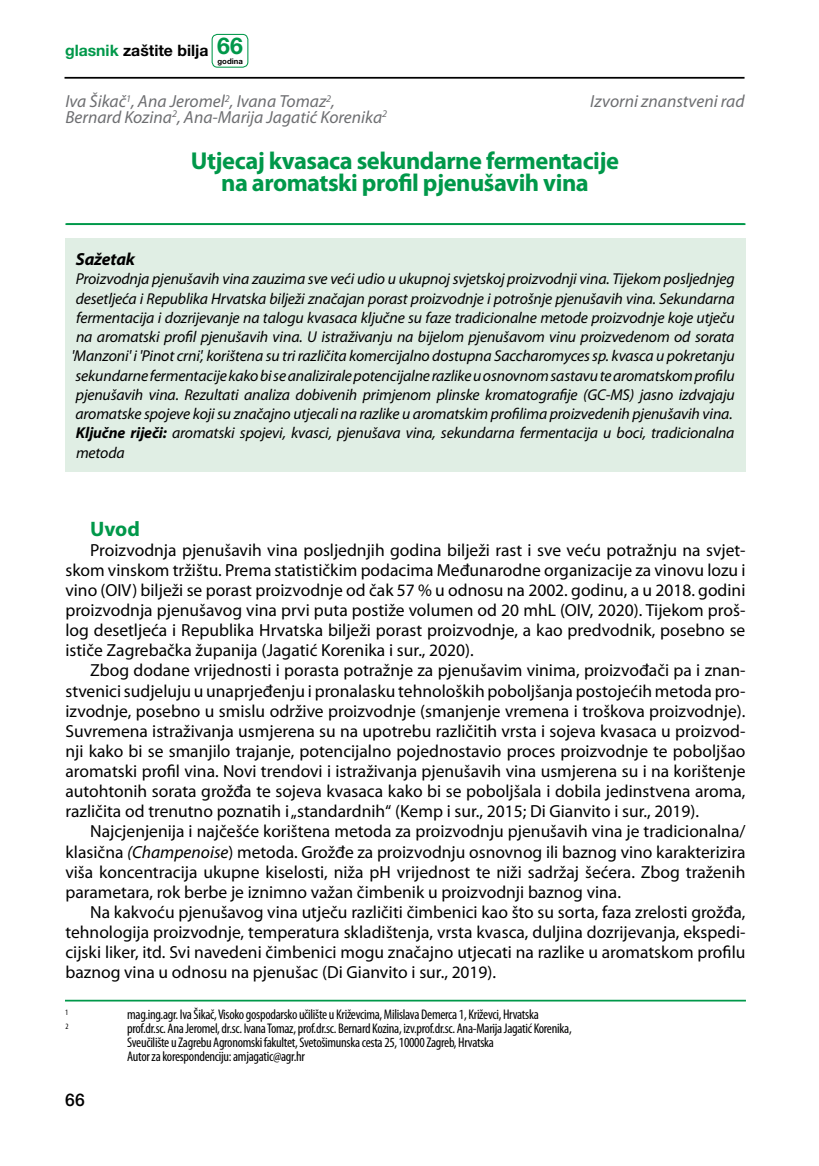
<style>
.page{position:relative;width:819px;height:1166px;background:#fff}
.page>*{position:absolute;margin:0;border:0;box-sizing:border-box;transform-origin:0 0}
.t1{font:700 24.5px/22.8px "Myriad Pro";letter-spacing:-.02em;color:#00984a;text-align:center}
.t2{font:700 21px "Myriad Pro";color:#00984a}
.t3{font:17.5px/20.1px "Myriad Pro";color:#000;text-align:justify}
.t4{font:italic 17.5px "Myriad Pro";color:#6d6e71}
.t5{font:italic 700 17.5px "Myriad Pro";letter-spacing:-.01em;color:#000}
.t6{font:500 17.5px "Helvetica Neue LT Pro";color:#000}
.t7{font:italic 15.75px/19.2px "Myriad Pro";letter-spacing:-.01em;color:#000}
.t8{font:700 15.75px "Helvetica Neue LT Pro";color:#000}
.t9{font:condensed 14px/14px "Myriad Pro";letter-spacing:-.02em;color:#000}
.t10{font:condensed 8.22px "Myriad Pro";color:#000}
.t11{font:700 7.7px "Helvetica Neue LT Pro";color:#000}
.s1{color:#00984a}
.s2{font-size:23.1px;color:#00984a}
.s3{font-weight:700}
.s4{font-style:italic}
</style>
<div class="page">
<hr style="left:64px;top:77px;width:680px;height:2px;background:#000">
<hr style="left:65px;top:223px;width:679px;height:2px;background:#00984a">
<div style="left:211px;top:34px;width:37px;height:34px;border:1px solid #00984a;border-radius:5px"></div>
<hr style="left:66px;top:223px;width:679px;height:2px;background:#00984a">
<div style="left:65px;top:238px;width:680px;height:233px;background:#e0eee4"></div>
<hr style="left:65px;top:1000px;width:680px;height:1px;background:#00984a">
<p class="t8" style="left:65px;top:41px;width:179px"><span class="s1">glasnik</span> zaštite bilja <span class="s2">66</span></p>
<p class="t11" style="left:217px;top:56px;width:27px">godina</p>
<p class="t4" style="left:65px;top:91px;width:271px">Iva Šikač<sup>1</sup>, Ana Jeromel<sup>2</sup>, Ivana Tomaz<sup>2</sup>,</p>
<p class="t4" style="left:590px;top:91px;width:156px">Izvorni znanstveni rad</p>
<p class="t4" style="left:65px;top:106px;width:323px">Bernard Kozina<sup>2</sup>, Ana-Marija Jagatić Korenika<sup>2</sup></p>
<h1 class="t1" style="left:191px;top:148px;width:429px">Utjecaj kvasaca sekundarne fermentacije na aromatski profil pjenušavih vina</h1>
<p class="t5" style="left:76px;top:248px;width:61px">Sažetak</p>
<p class="t7" style="left:71px;top:269px;width:664px">Proizvodnja pjenušavih vina zauzima sve veći udio u ukupnoj svjetskoj proizvodnji vina. Tijekom posljednjeg desetljeća i Republika Hrvatska bilježi značajan porast proizvodnje i potrošnje pjenušavih vina. Sekundarna fermentacija i dozrijevanje na talogu kvasaca ključne su faze tradicionalne metode proizvodnje koje utječu na aromatski profil pjenušavih vina. U istraživanju na bijelom pjenušavom vinu proizvedenom od sorata 'Manzoni' i 'Pinot crni', korištena su tri različita komercijalno dostupna Saccharomyces sp. kvasca u pokretanju sekundarne fermentacije kako bi se analizirale potencijalne razlike u osnovnom sastavu te aromatskom profilu pjenušavih vina. Rezultati analiza dobivenih primjenom plinske kromatografije (GC-MS) jasno izdvajaju aromatske spojeve koji su značajno utjecali na razlike u aromatskim profilima proizvedenih pjenušavih vina.<br><span class="s3">Ključne riječi:</span> aromatski spojevi, kvasci, pjenušava vina, sekundarna fermentacija u boci, tradicionalna metoda</p>
<p class="t2" style="left:90px;top:515px;width:51px">Uvod</p>
<p class="t3" style="left:65px;top:539px;width:681px;text-indent:25px">Proizvodnja pjenušavih vina posljednjih godina bilježi rast i sve veću potražnju na svjet&shy;skom vinskom tržištu. Prema statističkim podacima Međunarodne organizacije za vinovu lozu i vino (OIV) bilježi se porast proizvodnje od čak 57 % u odnosu na 2002. godinu, a u 2018. godini proizvodnja pjenušavog vina prvi puta postiže volumen od 20 mhL (OIV, 2020). Tijekom proš&shy;log desetljeća i Republika Hrvatska bilježi porast proizvodnje, a kao predvodnik, posebno se ističe Zagrebačka županija (Jagatić Korenika i sur., 2020).</p>
<p class="t3" style="left:65px;top:660px;width:681px;text-indent:25px">Zbog dodane vrijednosti i porasta potražnje za pjenušavim vinima, proizvođači pa i znan&shy;stvenici sudjeluju u unaprjeđenju i pronalasku tehnoloških poboljšanja postojećih metoda pro&shy;izvodnje, posebno u smislu održive proizvodnje (smanjenje vremena i troškova proizvodnje).<br>Suvremena istraživanja usmjerena su na upotrebu različitih vrsta i sojeva kvasaca u proizvod&shy;nji kako bi se smanjilo trajanje, potencijalno pojednostavio proces proizvodnje te poboljšao aromatski profil vina. Novi trendovi i istraživanja pjenušavih vina usmjerena su i na korištenje autohtonih sorata grožđa te sojeva kvasaca kako bi se poboljšala i dobila jedinstvena aroma, različita od trenutno poznatih i „standardnih“ (Kemp i sur., 2015; Di Gianvito i sur., 2019).</p>
<p class="t3" style="left:65px;top:821px;width:681px;text-indent:25px">Najcjenjenija i najčešće korištena metoda za proizvodnju pjenušavih vina je tradicionalna/ klasična <span class="s4">(Champenoise</span>) metoda. Grožđe za proizvodnju osnovnog ili baznog vino karakterizira viša koncentracija ukupne kiselosti, niža pH vrijednost te niži sadržaj šećera. Zbog traženih parametara, rok berbe je iznimno važan čimbenik u proizvodnji baznog vina.</p>
<p class="t3" style="left:65px;top:902px;width:681px;text-indent:25px">Na kakvoću pjenušavog vina utječu različiti čimbenici kao što su sorta, faza zrelosti grožđa, tehnologija proizvodnje, temperatura skladištenja, vrsta kvasca, duljina dozrijevanja, ekspedi&shy;cijski liker, itd. Svi navedeni čimbenici mogu značajno utjecati na razlike u aromatskom profilu baznog vina u odnosu na pjenušac (Di Gianvito i sur., 2019).</p>
<p class="t10" style="left:65px;top:1007px;width:5px">1</p>
<p class="t9" style="left:127px;top:1007px;width:413px">mag.ing.agr. Iva Šikač, Visoko gospodarsko učilište u Križevcima, Milislava Demerca 1, Križevci, Hrvatska</p>
<p class="t10" style="left:65px;top:1021px;width:5px">2</p>
<p class="t9" style="left:127px;top:1021px;width:446px">prof.dr.sc. Ana Jeromel, dr.sc. Ivana Tomaz, prof.dr.sc. Bernard Kozina, izv.prof.dr.sc. Ana-Marija Jagatić Korenika,<br>Sveučilište u Zagrebu Agronomski fakultet, Svetošimunska cesta 25, 10000 Zagreb, Hrvatska<br>Autor za korespondenciju: amjagatic@agr.hr</p>
<p class="t6" style="left:65px;top:1090px;width:21px">66</p>
</div>
